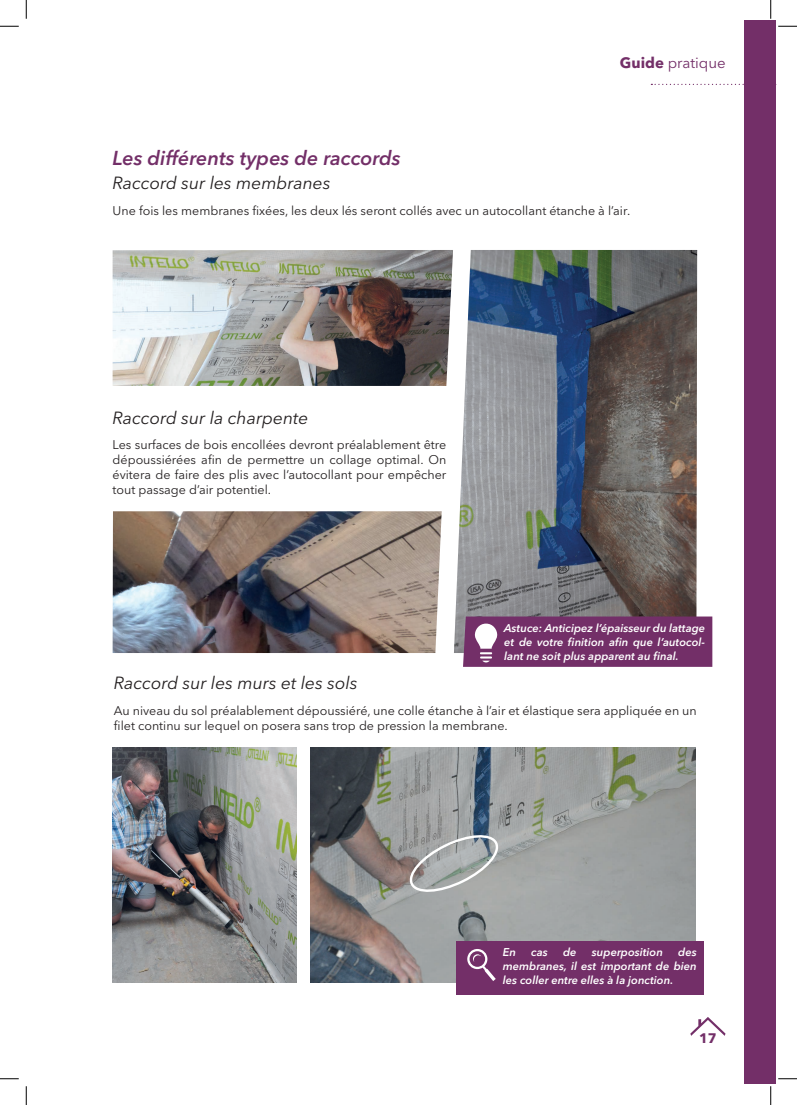
<style>
.page{position:relative;width:797px;height:1105px;background:#fff}
.page>*{position:absolute;margin:0;border:0;box-sizing:border-box;transform-origin:0 0}
.Sous-titre_2{font:italic 600 20px "Avenir Next LT Pro";color:#732f68}
.Sous-titre_3{font:italic 17.5px "Avenir Next LT Pro";color:#231f20}
.t1{font:15px "Avenir Next LT Pro";color:#732f68}
.t2{font:700 13.75px "Avenir Next LT Pro";color:#732f68}
.Texte_10p{font:12.5px/15px "Avenir Next LT Pro";color:#231f20;text-align:justify}
.Focus{font:italic 600 11.25px/13.8px "Avenir Next LT Pro";color:#fff;text-align:justify}
.s1{font-weight:700}
</style>
<div class="page">
<svg style="left:690px;top:1017px;width:35px;height:19px"></svg>
<svg style="left:651px;top:84px;width:126px;height:1px"></svg>
<div style="left:744px;top:21px;width:32px;height:1063px;background:#732f68"></div>
<img style="left:113px;top:250px;width:340px;height:136px">
<img style="left:454px;top:250px;width:243px;height:403px">
<img style="left:113px;top:511px;width:328px;height:142px">
<svg style="left:463px;top:616px;width:249px;height:51px;background:#79396e"></svg>
<img style="left:310px;top:747px;width:385px;height:236px">
<img style="left:113px;top:747px;width:183px;height:236px">
<div style="left:456px;top:941px;width:248px;height:53px;background:#732f68"></div>
<svg style="left:467px;top:949px;width:29px;height:32px"></svg>
<svg style="left:407px;top:830px;width:94px;height:67px;background:#a6a9a9"></svg>
<svg style="left:0;top:25px;width:19px;height:2px"></svg>
<svg style="left:778px;top:25px;width:19px;height:2px"></svg>
<svg style="left:0;top:1078px;width:19px;height:1px"></svg>
<svg style="left:778px;top:1078px;width:19px;height:1px"></svg>
<svg style="left:25px;top:0;width:2px;height:19px"></svg>
<svg style="left:25px;top:1086px;width:2px;height:19px"></svg>
<svg style="left:770px;top:0;width:1px;height:19px"></svg>
<svg style="left:770px;top:1086px;width:1px;height:19px"></svg>
<p class="t1" style="left:620px;top:53px;width:107px"><span class="s1">Guide</span> pratique</p>
<p class="Sous-titre_2" style="left:113px;top:146px;width:289px">Les différents types de raccords</p>
<p class="Sous-titre_3" style="left:113px;top:172px;width:219px">Raccord sur les membranes</p>
<p class="Texte_10p" style="left:113px;top:203px;width:519px">Une fois les membranes fixées, les deux lés seront collés avec un autocollant étanche à l’air.</p>
<p class="Sous-titre_3" style="left:113px;top:407px;width:197px">Raccord sur la charpente</p>
<p class="Texte_10p" style="left:113px;top:437px;width:335px">Les surfaces de bois encollées devront préalablement être dépoussiérées afin de permettre un collage optimal. On évitera de faire des plis avec l’autocollant pour empêcher tout passage d’air potentiel.</p>
<p class="Focus" style="left:504px;top:621px;width:203px">Astuce: Anticipez l’épaisseur du lattage et de votre finition afin que l’autocol&shy;lant ne soit plus apparent au final.</p>
<p class="Sous-titre_3" style="left:114px;top:673px;width:245px">Raccord sur les murs et les sols</p>
<p class="Texte_10p" style="left:114px;top:703px;width:584px">Au niveau du sol préalablement dépoussiéré, une colle étanche à l’air et élastique sera appliquée en un filet continu sur lequel on posera sans trop de pression la membrane.</p>
<p class="Focus" style="left:503px;top:945px;width:195px;text-indent:175px">des membranes, il est important de bien les coller entre elles à la jonction.</p>
<p class="Focus" style="left:503px;top:945px;width:15px">En</p>
<p class="Focus" style="left:531px;top:945px;width:18px">cas</p>
<p class="Focus" style="left:563px;top:945px;width:15px">de</p>
<p class="Focus" style="left:592px;top:945px;width:72px">superposition</p>
<p class="t2" style="left:699px;top:1029px;width:19px">17</p>
</div>
